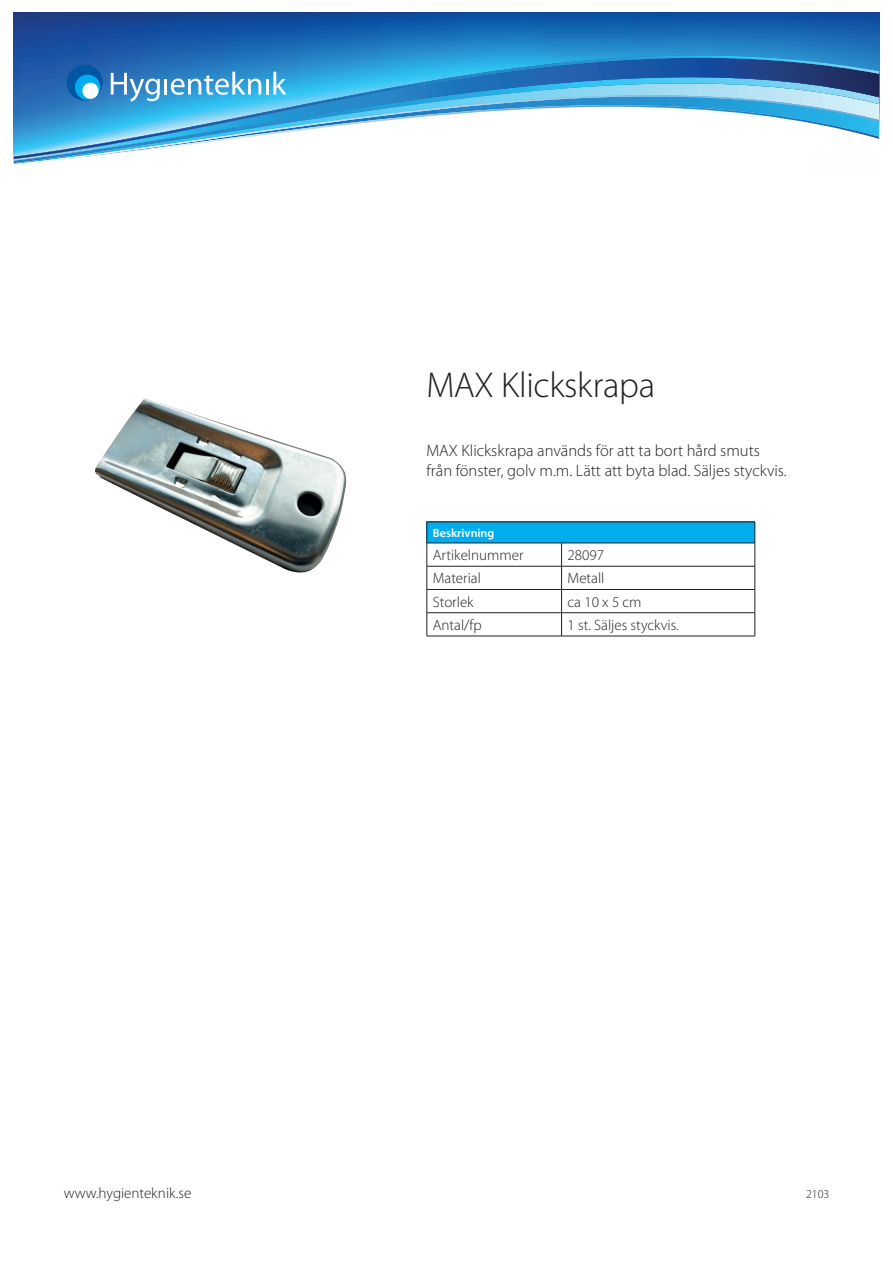
<style>
.page{position:relative;width:893px;height:1263px;background:#fff}
.page>*{position:absolute;margin:0;border:0;box-sizing:border-box;transform-origin:0 0}
.t1{font:300 36px "Myriad Pro";letter-spacing:-.01em;color:#231f20}
.Brödtext_10{font:300 16.5px/19.8px "Myriad Pro";color:#231f20}
.Brödtext_10-2{font:300 15px "Myriad Pro";color:#231f20}
.t2{font:600 12px "Myriad Pro";color:#fff}
.t3{font:300 12px "Myriad Pro";color:#231f20}
</style>
<div class="page">
<svg style="left:14px;top:12px;width:865px;height:25px;background:#1254a2"></svg>
<svg style="left:14px;top:37px;width:865px;height:124px;background:#3381c1"></svg>
<svg style="left:14px;top:56px;width:865px;height:103px"></svg>
<div style="left:67px;top:65px;width:36px;height:36px;background:#0155a5;border-radius:50%"></div>
<div style="left:75px;top:75px;width:25px;height:25px;background:#00aeef;border-radius:50%"></div>
<svg style="left:111px;top:73px;width:49px;height:29px"></svg>
<hr style="left:164px;top:79px;width:3px;height:16px;background:#fff">
<svg style="left:171px;top:72px;width:90px;height:23px"></svg>
<hr style="left:266px;top:79px;width:3px;height:16px;background:#fff">
<svg style="left:273px;top:72px;width:13px;height:23px"></svg>
<div style="left:82px;top:83px;width:17px;height:16px;background:#fff;border-radius:50%"></div>
<div style="left:427px;top:522px;width:328px;height:21px;background:#00aeef"></div>
<hr style="left:427px;top:522px;width:135px;height:1px;background:#231f20">
<hr style="left:562px;top:522px;width:193px;height:1px;background:#231f20">
<hr style="left:427px;top:543px;width:135px;height:1px;background:#231f20">
<hr style="left:562px;top:543px;width:193px;height:1px;background:#231f20">
<hr style="left:427px;top:566px;width:135px;height:1px;background:#231f20">
<hr style="left:562px;top:566px;width:193px;height:1px;background:#231f20">
<hr style="left:427px;top:589px;width:135px;height:1px;background:#231f20">
<hr style="left:562px;top:589px;width:193px;height:1px;background:#231f20">
<hr style="left:427px;top:612px;width:135px;height:1px;background:#231f20">
<svg style="left:427px;top:522px;width:1px;height:114px"></svg>
<hr style="left:562px;top:612px;width:193px;height:1px;background:#231f20">
<svg style="left:561px;top:543px;width:1px;height:93px"></svg>
<svg style="left:755px;top:522px;width:1px;height:114px"></svg>
<hr style="left:427px;top:636px;width:135px;height:1px;background:#231f20">
<hr style="left:562px;top:636px;width:193px;height:1px;background:#231f20">
<img style="left:95px;top:398px;width:251px;height:174px">
<p class="t1" style="left:427px;top:363px;width:230px">MAX Klickskrapa</p>
<p class="Brödtext_10" style="left:427px;top:441px;width:362px">MAX Klickskrapa används för att ta bort hård smuts från fönster, golv m.m. Lätt att byta blad. Säljes styckvis.</p>
<p class="t2" style="left:433px;top:525px;width:63px">Beskrivning</p>
<p class="Brödtext_10-2" style="left:433px;top:546px;width:92px">Artikelnummer</p>
<p class="Brödtext_10-2" style="left:568px;top:546px;width:38px">28097</p>
<p class="Brödtext_10-2" style="left:433px;top:569px;width:50px">Material</p>
<p class="Brödtext_10-2" style="left:568px;top:569px;width:38px">Metall</p>
<p class="Brödtext_10-2" style="left:433px;top:593px;width:42px">Storlek</p>
<p class="Brödtext_10-2" style="left:568px;top:593px;width:76px">ca 10 x 5 cm</p>
<p class="Brödtext_10-2" style="left:433px;top:616px;width:50px">Antal/fp</p>
<p class="Brödtext_10-2" style="left:568px;top:616px;width:113px">1 st. Säljes styckvis.</p>
<p class="Brödtext_10-2" style="left:64px;top:1184px;width:129px">www.hygienteknik.se</p>
<p class="t3" style="left:806px;top:1186px;width:25px">2103</p>
</div>
